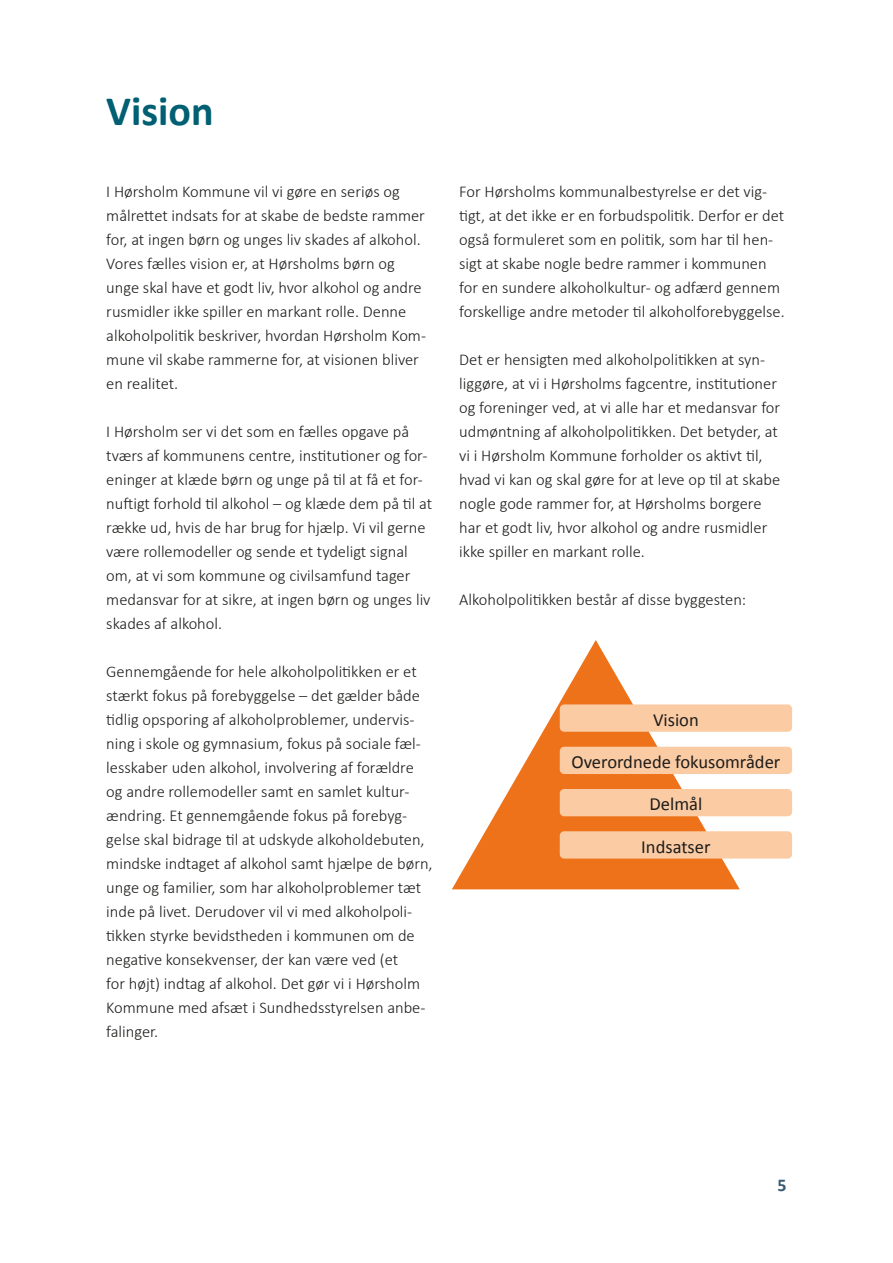
<style>
.page{position:relative;width:893px;height:1263px;background:#fff}
.page>*{position:absolute;margin:0;border:0;box-sizing:border-box;transform-origin:0 0}
.t1{font:700 42px "Calibri";color:#005f72}
.t2{font:18.6px "Calibri";color:#1d1d1b}
.t3{font:700 18px "Calibri";color:#395b73}
.t4{font:300 16.5px/24px "Calibri";color:#1d1d1b}
.t5{font:16.5px/24px "Calibri Light 2";color:#1d1d1b}
.s1{font-family:"Calibri Light 2";font-weight:400}
.s2{font-family:"Calibri";font-weight:300}
</style>
<div class="page">
<svg style="left:452px;top:640px;width:288px;height:249px"></svg>
<div style="left:560px;top:704px;width:232px;height:28px;background:#fbcba4;border-radius:4px"></div>
<div style="left:560px;top:747px;width:232px;height:27px;background:#fbcba4;border-radius:4px"></div>
<div style="left:560px;top:789px;width:232px;height:27px;background:#fbcba4;border-radius:4px"></div>
<div style="left:560px;top:831px;width:232px;height:27px;background:#fbcba4;border-radius:4px"></div>
<h1 class="t1" style="left:106px;top:81px;width:109px">Vision</h1>
<p class="t4" style="left:106px;top:179px;width:321px"><span class="s1">I Hørsholm Kommune vil vi gøre en seriøs og målrettet indsats for at skabe de bedste rammer </span>for, at ingen børn og unges liv skades af alkohol.<br>Vores fælles vision er, at Hørsholms børn og unge skal have et godt liv, hvor alkohol og andre rusmidler ikke spiller en markant rolle. Denne <span class="s1">alkoholpolitik beskriver, hvordan Hørsholm Kom&shy;</span>mune vil skabe rammerne for, at visionen bliver en realitet.</p>
<p class="t4" style="left:106px;top:419px;width:327px">I Hørsholm ser vi det som en fælles opgave på <span class="s1">tværs af kommunens centre, institutioner og for&shy;eninger at klæde børn og unge på til at få et for&shy;nuftigt forhold til alkohol – og klæde dem på til at </span>række ud, hvis de har brug for hjælp. Vi vil gerne være rollemodeller og sende et tydeligt signal <span class="s1">om, at vi som kommune og civilsamfund tager </span>medansvar for at sikre, at ingen børn og unges liv skades af alkohol.</p>
<p class="t4" style="left:106px;top:659px;width:328px"><span class="s1">Gennemgående for hele alkoholpolitikken er et </span>stærkt fokus på forebyggelse – det gælder både <span class="s1">tidlig opsporing af alkoholproblemer, undervis&shy;ning i skole og gymnasium, fokus på sociale fæl&shy;</span>lesskaber uden alkohol, involvering af forældre og andre rollemodeller samt en samlet kultur&shy;ændring. Et gennemgående fokus på forebyg&shy;<span class="s1">gelse skal bidrage til at udskyde alkoholdebuten, </span>mindske indtaget af alkohol samt hjælpe de børn, unge og familier, som har alkoholproblemer tæt inde på livet. Derudover vil vi med alkoholpoli&shy;<span class="s1">tikken styrke bevidstheden i kommunen om de negative konsekvenser, der kan være ved (et<br></span>for højt) indtag af alkohol. Det gør vi i Hørsholm <span class="s1">Kommune med afsæt i Sundhedsstyrelsen anbe&shy;</span>falinger.</p>
<p class="t5" style="left:459px;top:179px;width:327px"><span class="s2">For Hørsholms kommunalbestyrelse er det vig&shy;</span>tigt, at det ikke er en forbudspolitik. Derfor er det også formuleret som en politik, som har til hen&shy;<span class="s2">sigt at skabe nogle bedre rammer i kommunen for en sundere alkoholkultur- og adfærd gennem </span>forskellige andre metoder til alkoholforebyggelse.</p>
<p class="t5" style="left:459px;top:347px;width:322px">Det er hensigten med alkoholpolitikken at syn&shy;liggøre, at vi i Hørsholms fagcentre, institutioner <span class="s2">og foreninger ved, at vi alle har et medansvar for </span>udmøntning af alkoholpolitikken. Det betyder, at vi i Hørsholm Kommune forholder os aktivt til, hvad vi kan og skal gøre for at leve op til at skabe <span class="s2">nogle gode rammer for, at Hørsholms borgere har et godt liv, hvor alkohol og andre rusmidler ikke spiller en markant rolle.</span></p>
<p class="t5" style="left:459px;top:587px;width:289px">Alkoholpolitikken består af disse byggesten:</p>
<p class="t2" style="left:653px;top:707px;width:47px">Vision</p>
<p class="t2" style="left:571px;top:749px;width:210px">Overordnede fokusområder</p>
<p class="t2" style="left:649px;top:791px;width:54px">Delmål</p>
<p class="t2" style="left:641px;top:833px;width:71px">Indsatser</p>
<p class="t3" style="left:777px;top:1173px;width:11px">5</p>
</div>
